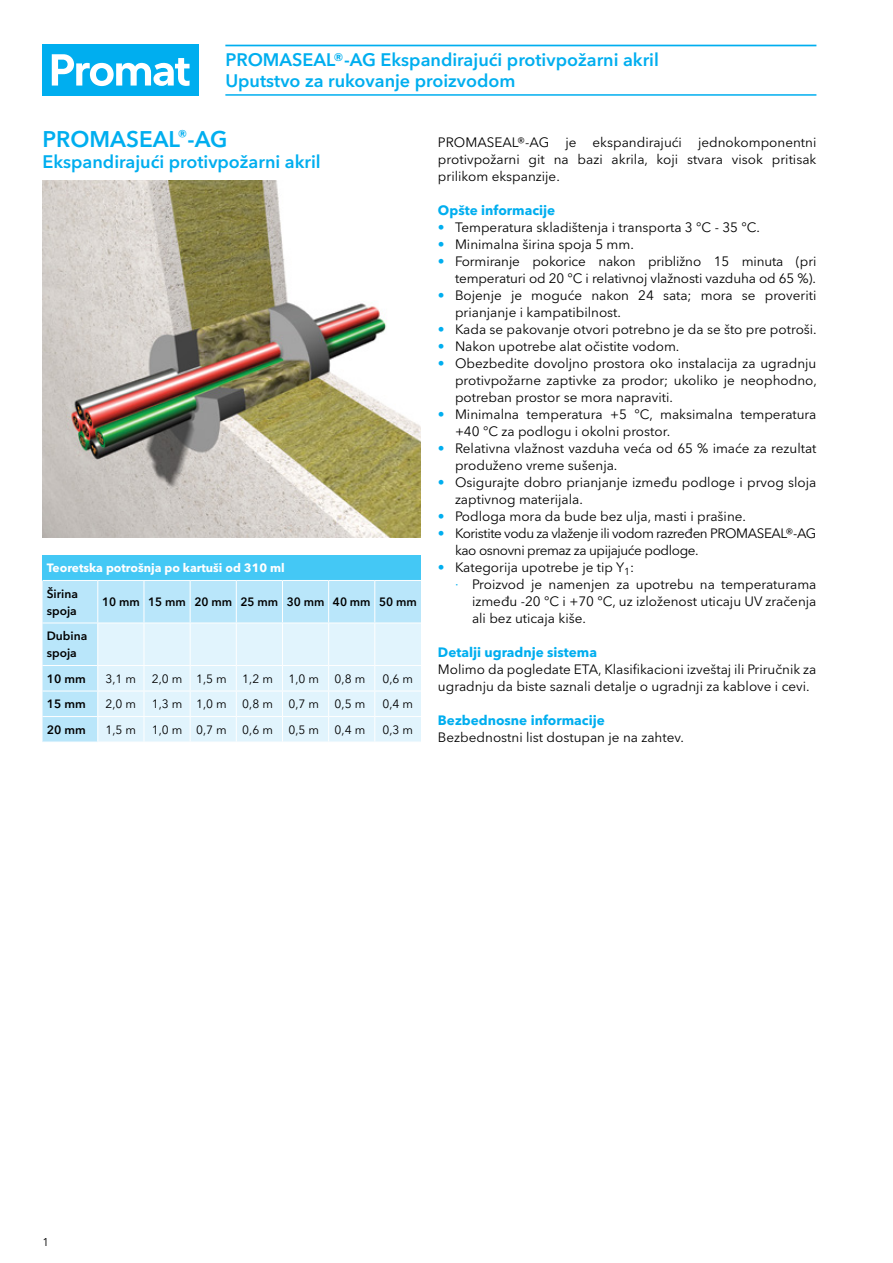
<style>
.page{position:relative;width:893px;height:1263px;background:#fff}
.page>*{position:absolute;margin:0;border:0;box-sizing:border-box;transform-origin:0 0}
.t1{font:600 22.5px "Avenir Next W1 G";color:#00aeef}
.t2{font:600 18px/21.3px "Avenir Next W1 G";color:#00aeef}
.t3{font:13.5px/17px "Avenir Next W1 G";color:#000}
.t4{font:13.5px/17px "Avenir Next W1 G";letter-spacing:-.03em;color:#000}
.t5{font:700 13.5px "Avenir Next W1 G";color:#00aeef}
.t6{font:12px "Avenir Next W1 G";color:#000}
.t7{font:600 12px/17px "Avenir Next W1 G";color:#000}
.t8{font:700 12px "Avenir Next W1 G";color:#fff}
.t9{font:11.25px "Avenir Next W1 G";color:#000}
.s1{color:#00aeef}
</style>
<div class="page">
<div style="left:43px;top:45px;width:156px;height:51px;background:#00aeef"></div>
<svg style="left:52px;top:54px;width:138px;height:32px"></svg>
<img style="left:43px;top:181px;width:378px;height:357px">
<hr style="left:225px;top:45px;width:591px;height:1px;background:#00aeef">
<hr style="left:225px;top:94px;width:591px;height:2px;background:#00aeef">
<div style="left:43px;top:555px;width:378px;height:25px;background:#44c8f5"></div>
<div style="left:43px;top:581px;width:378px;height:161px;background:#b9e6fa"></div>
<hr style="left:97px;top:581px;width:1px;height:41px;background:#fff">
<hr style="left:144px;top:581px;width:1px;height:41px;background:#fff">
<hr style="left:190px;top:581px;width:1px;height:41px;background:#fff">
<hr style="left:236px;top:581px;width:1px;height:41px;background:#fff">
<hr style="left:282px;top:581px;width:1px;height:41px;background:#fff">
<hr style="left:328px;top:581px;width:1px;height:41px;background:#fff">
<hr style="left:374px;top:581px;width:1px;height:41px;background:#fff">
<hr style="left:43px;top:622px;width:55px;height:1px;background:#fff">
<hr style="left:98px;top:622px;width:46px;height:1px;background:#fff">
<hr style="left:144px;top:622px;width:46px;height:1px;background:#fff">
<hr style="left:190px;top:622px;width:46px;height:1px;background:#fff">
<hr style="left:236px;top:622px;width:46px;height:1px;background:#fff">
<hr style="left:282px;top:622px;width:47px;height:1px;background:#fff">
<hr style="left:329px;top:622px;width:46px;height:1px;background:#fff">
<hr style="left:375px;top:622px;width:46px;height:1px;background:#fff">
<hr style="left:43px;top:665px;width:55px;height:1px;background:#fff">
<hr style="left:43px;top:691px;width:55px;height:1px;background:#fff">
<hr style="left:43px;top:716px;width:55px;height:1px;background:#fff">
<svg style="left:97px;top:623px;width:324px;height:119px;background:#e2f4fd"></svg>
<h2 class="t2" style="left:225px;top:49px;width:435px">PROMASEAL®-AG Ekspandirajući protivpožarni akril<br>Uputstvo za rukovanje proizvodom</h2>
<h1 class="t1" style="left:43px;top:125px;width:187px">PROMASEAL<sup>®</sup>-AG</h1>
<h2 class="t2" style="left:43px;top:151px;width:280px">Ekspandirajući protivpožarni akril</h2>
<p class="t8" style="left:47px;top:560px;width:240px">Teoretska potrošnja po kartuši od 310 ml</p>
<p class="t7" style="left:47px;top:585px;width:33px">Širina spoja</p>
<p class="t7" style="left:102px;top:593px;width:316px">10 mm 15 mm 20 mm 25 mm 30 mm 40 mm 50 mm</p>
<p class="t7" style="left:47px;top:627px;width:42px">Dubina spoja</p>
<p class="t7" style="left:47px;top:670px;width:41px">10 mm</p>
<p class="t6" style="left:106px;top:671px;width:32px">3,1 m</p>
<p class="t6" style="left:152px;top:671px;width:77px">2,0 m 1,5 m</p>
<p class="t6" style="left:242px;top:671px;width:32px">1,2 m</p>
<p class="t6" style="left:288px;top:671px;width:32px">1,0 m</p>
<p class="t6" style="left:335px;top:671px;width:32px">0,8 m</p>
<p class="t6" style="left:383px;top:671px;width:32px">0,6 m</p>
<p class="t7" style="left:47px;top:696px;width:41px">15 mm</p>
<p class="t6" style="left:106px;top:697px;width:32px">2,0 m</p>
<p class="t6" style="left:152px;top:697px;width:77px">1,3 m 1,0 m</p>
<p class="t6" style="left:242px;top:697px;width:32px">0,8 m</p>
<p class="t6" style="left:288px;top:697px;width:32px">0,7 m</p>
<p class="t6" style="left:335px;top:697px;width:32px">0,5 m</p>
<p class="t6" style="left:383px;top:697px;width:32px">0,4 m</p>
<p class="t7" style="left:47px;top:721px;width:41px">20 mm</p>
<p class="t6" style="left:106px;top:722px;width:32px">1,5 m</p>
<p class="t6" style="left:152px;top:722px;width:77px">1,0 m 0,7 m</p>
<p class="t6" style="left:242px;top:722px;width:32px">0,6 m</p>
<p class="t6" style="left:288px;top:722px;width:32px">0,5 m</p>
<p class="t6" style="left:335px;top:722px;width:32px">0,4 m</p>
<p class="t6" style="left:383px;top:722px;width:32px">0,3 m</p>
<p class="t3" style="left:438px;top:134px;width:380px;text-align:justify">PROMASEAL®-AG je ekspandirajući jednokomponentni protivpožarni git na bazi akrila, koji stvara visok pritisak prilikom ekspanzije.</p>
<p class="t5" style="left:438px;top:202px;width:119px">Opšte informacije</p>
<p class="t3" style="left:438px;top:219px;width:324px"><span class="s1">•</span> Temperatura skladištenja i transporta 3 °C - 35 °C.</p>
<p class="t3" style="left:438px;top:236px;width:197px"><span class="s1">•</span> Minimalna širina spoja 5 mm.</p>
<p class="t3" style="left:438px;top:253px;width:380px;text-align:right"><span class="s1">•</span> Formiranje pokorice nakon približno 15 minuta (pri temperaturi od 20 °C i relativnoj vlažnosti vazduha od 65 %).</p>
<p class="t3" style="left:455px;top:287px;width:363px;text-indent:-17px"><span class="s1">•</span> Bojenje je moguće nakon 24 sata; mora se proveriti prianjanje i kampatibilnost.</p>
<p class="t3" style="left:438px;top:321px;width:380px"><span class="s1">•</span> Kada se pakovanje otvori potrebno je da se što pre potroši.</p>
<p class="t3" style="left:438px;top:338px;width:243px"><span class="s1">•</span> Nakon upotrebe alat očistite vodom.</p>
<p class="t3" style="left:455px;top:355px;width:363px;text-align:justify;text-indent:-17px"><span class="s1">•</span> Obezbedite dovoljno prostora oko instalacija za ugradnju protivpožarne zaptivke za prodor; ukoliko je neophodno, potreban prostor se mora napraviti.</p>
<p class="t3" style="left:455px;top:406px;width:363px;text-indent:-17px"><span class="s1">•</span> Minimalna temperatura +5 °C, maksimalna temperatura +40 °C za podlogu i okolni prostor.</p>
<p class="t3" style="left:455px;top:440px;width:363px;text-indent:-17px"><span class="s1">•</span> Relativna vlažnost vazduha veća od 65 % imaće za rezultat produženo vreme sušenja.</p>
<p class="t3" style="left:455px;top:474px;width:363px;text-indent:-17px"><span class="s1">•</span> Osigurajte dobro prianjanje između podloge i prvog sloja zaptivnog materijala.</p>
<p class="t3" style="left:438px;top:508px;width:310px"><span class="s1">•</span> Podloga mora da bude bez ulja, masti i prašine.</p>
<p class="t4" style="left:455px;top:525px;width:363px;text-indent:-17px"><span class="s1">•</span> Koristite vodu za vlaženje ili vodom razređen PROMASEAL®-AG kao osnovni premaz za upijajuće podloge.</p>
<p class="t3" style="left:438px;top:559px;width:198px"><span class="s1">•</span> Kategorija upotrebe je tip Y<sub>1</sub>:</p>
<p class="t3" style="left:455px;top:576px;width:363px"><span class="s1">∙</span> Proizvod je namenjen za upotrebu na temperaturama</p>
<p class="t3" style="left:472px;top:593px;width:346px">između -20 °C i +70 °C, uz izloženost uticaju UV zračenja</p>
<p class="t3" style="left:472px;top:610px;width:115px">ali bez uticaja kiše.</p>
<p class="t5" style="left:438px;top:644px;width:161px">Detalji ugradnje sistema</p>
<p class="t3" style="left:438px;top:661px;width:380px">Molimo da pogledate ETA, Klasifikacioni izveštaj ili Priručnik za ugradnju da biste saznali detalje o ugradnji za kablove i cevi.</p>
<p class="t5" style="left:438px;top:712px;width:168px">Bezbednosne informacije</p>
<p class="t3" style="left:438px;top:729px;width:247px">Bezbednostni list dostupan je na zahtev.</p>
<p class="t9" style="left:43px;top:1235px;width:8px">1</p>
</div>
